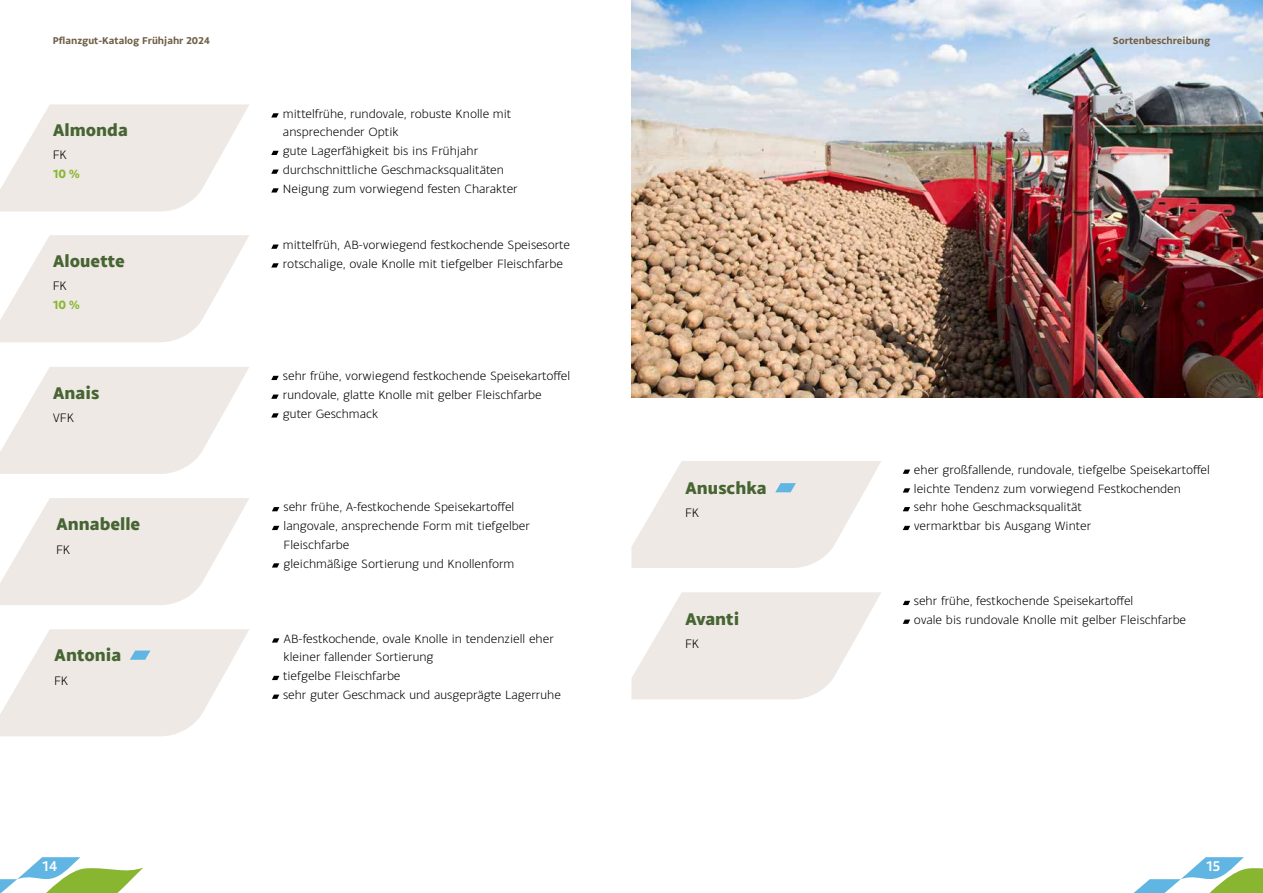
<style>
.page{position:relative;width:1263px;height:893px;background:#fff}
.page>*{position:absolute;margin:0;border:0;box-sizing:border-box;transform-origin:0 0}
.t1{font:800 18px "Monsal Gothic";color:#476433}
.t2{font:500 15px "Monsal Gothic";color:#fff}
.t3{font:300 13.05px "Monsal Gothic";letter-spacing:-.02em;color:#000}
.t4{font:300 12.75px/18.8px "Monsal Gothic";color:#000}
.t5{font:700 12.75px "Monsal Gothic";color:#88b631}
.t6{font:700 10.5px "Monsal Gothic";color:#705f47}
</style>
<div class="page">
<svg style="left:1133px;top:857px;width:130px;height:36px"></svg>
<svg style="left:0;top:857px;width:144px;height:36px"></svg>
<svg style="left:631px;top:592px;width:250px;height:107px"></svg>
<svg style="left:271px;top:113px;width:8px;height:5px"></svg>
<svg style="left:271px;top:151px;width:8px;height:4px"></svg>
<svg style="left:271px;top:170px;width:8px;height:4px"></svg>
<svg style="left:271px;top:188px;width:8px;height:5px"></svg>
<svg style="left:272px;top:638px;width:7px;height:5px"></svg>
<svg style="left:272px;top:676px;width:7px;height:4px"></svg>
<svg style="left:272px;top:695px;width:7px;height:4px"></svg>
<svg style="left:903px;top:470px;width:7px;height:4px"></svg>
<svg style="left:903px;top:488px;width:7px;height:5px"></svg>
<svg style="left:903px;top:507px;width:7px;height:4px"></svg>
<svg style="left:903px;top:526px;width:7px;height:4px"></svg>
<svg style="left:903px;top:601px;width:7px;height:4px"></svg>
<svg style="left:903px;top:620px;width:7px;height:4px"></svg>
<svg style="left:271px;top:245px;width:8px;height:4px"></svg>
<svg style="left:271px;top:263px;width:8px;height:5px"></svg>
<svg style="left:271px;top:376px;width:8px;height:4px"></svg>
<svg style="left:271px;top:395px;width:8px;height:4px"></svg>
<svg style="left:271px;top:413px;width:8px;height:5px"></svg>
<svg style="left:272px;top:507px;width:7px;height:4px"></svg>
<svg style="left:272px;top:526px;width:7px;height:4px"></svg>
<svg style="left:272px;top:563px;width:7px;height:5px"></svg>
<svg style="left:0;top:104px;width:249px;height:108px"></svg>
<svg style="left:0;top:235px;width:249px;height:107px"></svg>
<svg style="left:0;top:367px;width:249px;height:107px"></svg>
<svg style="left:0;top:498px;width:249px;height:107px"></svg>
<svg style="left:0;top:629px;width:249px;height:107px"></svg>
<svg style="left:631px;top:461px;width:250px;height:107px"></svg>
<img style="left:631px;top:0;width:632px;height:398px">
<p class="t6" style="left:53px;top:34px;width:159px">Pflanzgut-Katalog Frühjahr 2024</p>
<h1 class="t1" style="left:53px;top:118px;width:77px">Almonda</h1>
<p class="t3" style="left:53px;top:147px;width:16px">FK</p>
<p class="t5" style="left:53px;top:165px;width:29px">10 %</p>
<h1 class="t1" style="left:53px;top:249px;width:74px">Alouette</h1>
<p class="t3" style="left:53px;top:278px;width:16px">FK</p>
<p class="t5" style="left:53px;top:297px;width:29px">10 %</p>
<h1 class="t1" style="left:53px;top:380px;width:48px">Anais</h1>
<p class="t3" style="left:53px;top:409px;width:23px">VFK</p>
<h1 class="t1" style="left:56px;top:512px;width:86px">Annabelle</h1>
<p class="t3" style="left:56px;top:541px;width:16px">FK</p>
<h1 class="t1" style="left:54px;top:643px;width:68px">Antonia</h1>
<p class="t3" style="left:54px;top:672px;width:16px">FK</p>
<p class="t4" style="left:283px;top:103px;width:236px">mittelfrühe, rundovale, robuste Knolle mit ansprechender Optik<br>gute Lagerfähigkeit bis ins Frühjahr durchschnittliche Geschmacksqualitäten Neigung zum vorwiegend festen Charakter</p>
<p class="t4" style="left:283px;top:235px;width:289px">mittelfrüh, AB-vorwiegend festkochende Speisesorte rotschalige, ovale Knolle mit tiefgelber Fleischfarbe</p>
<p class="t4" style="left:283px;top:366px;width:289px">sehr frühe, vorwiegend festkochende Speisekartoffel rundovale, glatte Knolle mit gelber Fleischfarbe guter Geschmack</p>
<p class="t4" style="left:284px;top:497px;width:248px">sehr frühe, A-festkochende Speisekartoffel langovale, ansprechende Form mit tiefgelber Fleischfarbe<br>gleichmäßige Sortierung und Knollenform</p>
<p class="t4" style="left:283px;top:628px;width:279px">AB-festkochende, ovale Knolle in tendenziell eher kleiner fallender Sortierung<br>tiefgelbe Fleischfarbe<br>sehr guter Geschmack und ausgeprägte Lagerruhe</p>
<h1 class="t1" style="left:685px;top:476px;width:83px">Anuschka</h1>
<p class="t3" style="left:685px;top:505px;width:16px">FK</p>
<h1 class="t1" style="left:685px;top:607px;width:56px">Avanti</h1>
<p class="t3" style="left:685px;top:636px;width:16px">FK</p>
<p class="t6" style="left:1113px;top:34px;width:99px">Sortenbeschreibung</p>
<p class="t4" style="left:914px;top:460px;width:297px">eher großfallende, rundovale, tiefgelbe Speisekartoffel leichte Tendenz zum vorwiegend Festkochenden<br>sehr hohe Geschmacksqualität<br>vermarktbar bis Ausgang Winter</p>
<p class="t4" style="left:914px;top:591px;width:274px">sehr frühe, festkochende Speisekartoffel<br>ovale bis rundovale Knolle mit gelber Fleischfarbe</p>
<p class="t2" style="left:42px;top:857px;width:16px">14</p>
<p class="t2" style="left:1206px;top:857px;width:16px">15</p>
</div>
